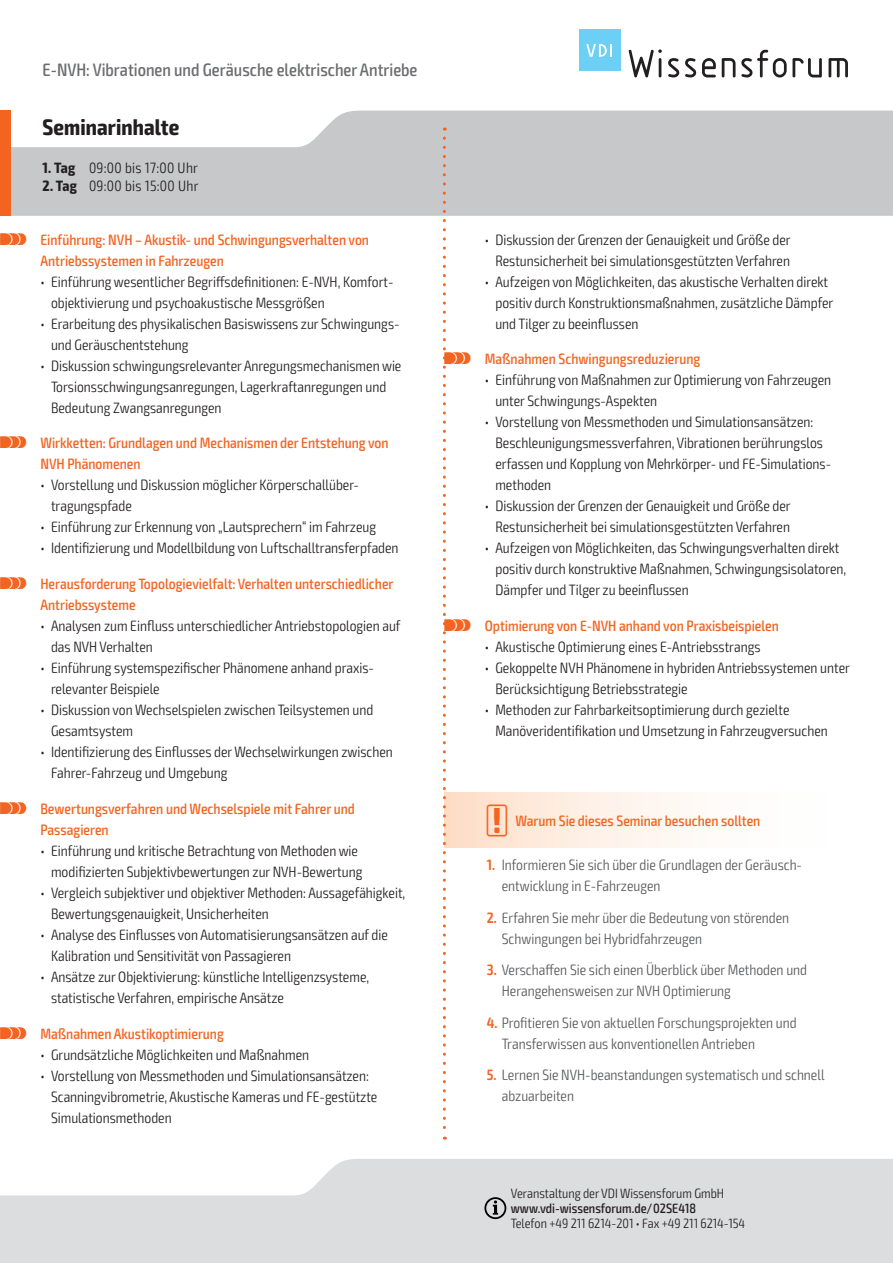
<style>
.page{position:relative;width:893px;height:1263px;background:#fff}
.page>*{position:absolute;margin:0;border:0;box-sizing:border-box;transform-origin:0 0}
.t1{font:700 condensed 22.5px "Exo 2";letter-spacing:.005em;color:#231f20}
.t2{font:500 condensed 18px "Exo 2";color:#6c6d70}
.t3{font:300 condensed 15px/21px "Exo 2";color:#231f20}
.t4{font:500 condensed 15px/21px "Exo 2";color:#f36421}
.t5{font:300 condensed 15px/21px "Exo 2";color:#57585a}
.t6{font:300 condensed 15px "Exo 2";letter-spacing:.02em;color:#231f20}
.t7{font:300 condensed 13.5px "Exo 2";color:#231f20}
.t8{font:500 condensed 13.5px "Exo 2";color:#231f20}
.s1{font-weight:700}
.s2{font-family:"VDI Iconset S4 A Regular";font-weight:400;font-stretch:normal}
.s3{font-weight:600;color:#f36421}
</style>
<div class="page">
<svg style="left:0;top:1159px;width:893px;height:104px;background:#e0e1e3"></svg>
<svg style="left:11px;top:111px;width:882px;height:105px;background:#cdced0"></svg>
<div style="left:0;top:111px;width:11px;height:105px;background:#f36421"></div>
<svg style="left:484px;top:1197px;width:22px;height:22px"></svg>
<svg style="left:629px;top:49px;width:33px;height:28px"></svg>
<svg style="left:668px;top:58px;width:11px;height:19px"></svg>
<svg style="left:685px;top:58px;width:11px;height:19px"></svg>
<svg style="left:702px;top:58px;width:14px;height:19px"></svg>
<svg style="left:722px;top:58px;width:13px;height:19px"></svg>
<svg style="left:741px;top:50px;width:81px;height:27px"></svg>
<svg style="left:828px;top:58px;width:20px;height:19px"></svg>
<div style="left:579px;top:30px;width:41px;height:41px;background:#6bcff6"></div>
<svg style="left:586px;top:44px;width:26px;height:13px"></svg>
<div style="left:444px;top:792px;width:406px;height:55px;background:linear-gradient(to right,#fde2ce,#feffff)"></div>
<svg style="left:443px;top:138px;width:3px;height:1002px"></svg>
<p class="t2" style="left:43px;top:59px;width:377px">E-NVH: Vibrationen und Geräusche elektrischer Antriebe</p>
<h1 class="t1" style="left:43px;top:113px;width:138px">Seminarinhalte</h1>
<p class="t6" style="left:43px;top:159px;width:157px"><span class="s1">1. Tag</span> 09:00 bis 17:00 Uhr</p>
<p class="t6" style="left:43px;top:177px;width:158px"><span class="s1">2. Tag</span> 09:00 bis 15:00 Uhr</p>
<p class="t4" style="left:40px;top:229px;width:330px;text-indent:-40px"><span class="s2">S</span> Einführung: NVH – Akustik- und Schwingungsverhalten von<br>Antriebssystemen in Fahrzeugen</p>
<p class="t3" style="left:51px;top:271px;width:344px;text-indent:-11px">• Einführung wesentlicher Begriffsdefinitionen: E-NVH, Komfort&shy;objektivierung und psychoakustische Messgrößen</p>
<p class="t3" style="left:51px;top:313px;width:350px;text-indent:-11px">• Erarbeitung des physikalischen Basiswissens zur Schwingungs&shy;und Geräuschentstehung</p>
<p class="t3" style="left:51px;top:355px;width:352px;text-indent:-11px">• Diskussion schwingungsrelevanter Anregungsmechanismen wie<br>Torsionsschwingungsanregungen, Lagerkraftanregungen und<br>Bedeutung Zwangsanregungen</p>
<p class="t4" style="left:40px;top:433px;width:350px;text-indent:-40px"><span class="s2">S</span> Wirkketten: Grundlagen und Mechanismen der Entstehung von<br>NVH Phänomenen</p>
<p class="t3" style="left:51px;top:475px;width:309px;text-indent:-11px">• Vorstellung und Diskussion möglicher Körperschallüber&shy;tragungspfade</p>
<p class="t3" style="left:40px;top:517px;width:337px">• Einführung zur Erkennung von „Lautsprechern“ im Fahrzeug</p>
<p class="t3" style="left:40px;top:538px;width:360px">• Identifizierung und Modellbildung von Luftschalltransferpfaden</p>
<p class="t4" style="left:40px;top:574px;width:355px;text-indent:-40px"><span class="s2">S</span> Herausforderung Topologievielfalt: Verhalten unterschiedlicher<br>Antriebssysteme</p>
<p class="t3" style="left:51px;top:616px;width:351px;text-indent:-11px">• Analysen zum Einfluss unterschiedlicher Antriebstopologien auf das NVH Verhalten</p>
<p class="t3" style="left:51px;top:658px;width:324px;text-indent:-11px">• Einführung systemspezifischer Phänomene anhand praxis&shy;relevanter Beispiele</p>
<p class="t3" style="left:51px;top:700px;width:324px;text-indent:-11px">• Diskussion von Wechselspielen zwischen Teilsystemen und<br>Gesamtsystem</p>
<p class="t3" style="left:51px;top:742px;width:343px;text-indent:-11px">• Identifizierung des Einflusses der Wechselwirkungen zwischen<br>Fahrer-Fahrzeug und Umgebung</p>
<p class="t4" style="left:40px;top:799px;width:316px;text-indent:-40px"><span class="s2">S</span> Bewertungsverfahren und Wechselspiele mit Fahrer und<br>Passagieren</p>
<p class="t3" style="left:40px;top:841px;width:324px;text-align:right">• Einführung und kritische Betrachtung von Methoden wie modifizierten Subjektivbewertungen zur NVH-Bewertung</p>
<p class="t3" style="left:51px;top:883px;width:356px;text-indent:-11px">• Vergleich subjektiver und objektiver Methoden: Aussagefähigkeit,<br>Bewertungsgenauigkeit, Unsicherheiten</p>
<p class="t3" style="left:51px;top:925px;width:338px;text-indent:-11px">• Analyse des Einflusses von Automatisierungsansätzen auf die<br>Kalibration und Sensitivität von Passagieren</p>
<p class="t3" style="left:51px;top:967px;width:320px;text-indent:-11px">• Ansätze zur Objektivierung: künstliche Intelligenzsysteme, statistische Verfahren, empirische Ansätze</p>
<p class="t4" style="left:0;top:1024px;width:225px"><span class="s2">S</span> Maßnahmen Akustikoptimierung</p>
<p class="t3" style="left:40px;top:1045px;width:270px">• Grundsätzliche Möglichkeiten und Maßnahmen</p>
<p class="t3" style="left:51px;top:1066px;width:328px;text-indent:-11px">• Vorstellung von Messmethoden und Simulationsansätzen:<br>Scanningvibrometrie, Akustische Kameras und FE-gestützte<br>Simulationsmethoden</p>
<p class="t3" style="left:485px;top:229px;width:307px;text-align:right">• Diskussion der Grenzen der Genauigkeit und Größe der<br>Restunsicherheit bei simulationsgestützten Verfahren</p>
<p class="t3" style="left:495px;top:271px;width:340px;text-indent:-11px">• Aufzeigen von Möglichkeiten, das akustische Verhalten direkt positiv durch Konstruktionsmaßnahmen, zusätzliche Dämpfer und Tilger zu beeinflussen</p>
<p class="t4" style="left:444px;top:349px;width:258px"><span class="s2">S</span> Maßnahmen Schwingungsreduzierung</p>
<p class="t3" style="left:495px;top:370px;width:337px;text-indent:-11px">• Einführung von Maßnahmen zur Optimierung von Fahrzeugen unter Schwingungs-Aspekten</p>
<p class="t3" style="left:495px;top:412px;width:337px;text-indent:-11px">• Vorstellung von Messmethoden und Simulationsansätzen:<br>Beschleunigungsmessverfahren, Vibrationen berührungslos erfassen und Kopplung von Mehrkörper- und FE-Simulations&shy;methoden</p>
<p class="t3" style="left:485px;top:496px;width:307px;text-align:right">• Diskussion der Grenzen der Genauigkeit und Größe der<br>Restunsicherheit bei simulationsgestützten Verfahren</p>
<p class="t3" style="left:495px;top:538px;width:352px;text-indent:-11px">• Aufzeigen von Möglichkeiten, das Schwingungsverhalten direkt positiv durch konstruktive Maßnahmen, Schwingungsisolatoren,<br>Dämpfer und Tilger zu beeinflussen</p>
<p class="t4" style="left:444px;top:616px;width:336px"><span class="s2">S</span> Optimierung von E-NVH anhand von Praxisbeispielen</p>
<p class="t3" style="left:485px;top:637px;width:277px">• Akustische Optimierung eines E-Antriebsstrangs</p>
<p class="t3" style="left:495px;top:658px;width:356px;text-indent:-11px">• Gekoppelte NVH Phänomene in hybriden Antriebssystemen unter<br>Berücksichtigung Betriebsstrategie</p>
<p class="t3" style="left:495px;top:700px;width:334px;text-indent:-11px">• Methoden zur Fahrbarkeitsoptimierung durch gezielte<br>Manöveridentifikation und Umsetzung in Fahrzeugversuchen</p>
<p class="t4" style="left:487px;top:810px;width:275px"><span class="s2">!</span> Warum Sie dieses Seminar besuchen sollten</p>
<p class="t5" style="left:502px;top:855px;width:302px;text-indent:-15px"><span class="s3">1.</span> Informieren Sie sich über die Grundlagen der Geräusch&shy;entwicklung in E-Fahrzeugen</p>
<p class="t5" style="left:502px;top:907px;width:289px;text-indent:-15px"><span class="s3">2.</span> Erfahren Sie mehr über die Bedeutung von störenden<br>Schwingungen bei Hybridfahrzeugen</p>
<p class="t5" style="left:502px;top:960px;width:307px;text-indent:-15px"><span class="s3">3.</span> Verschaffen Sie sich einen Überblick über Methoden und<br>Herangehensweisen zur NVH Optimierung</p>
<p class="t5" style="left:502px;top:1012px;width:296px;text-indent:-15px"><span class="s3">4.</span> Profitieren Sie von aktuellen Forschungsprojekten und<br>Transferwissen aus konventionellen Antrieben</p>
<p class="t5" style="left:502px;top:1065px;width:324px;text-indent:-15px"><span class="s3">5.</span> Lernen Sie NVH-beanstandungen systematisch und schnell abzuarbeiten</p>
<p class="t7" style="left:511px;top:1185px;width:215px">Veranstaltung der VDI Wissensforum GmbH</p>
<p class="t8" style="left:511px;top:1200px;width:187px">www.vdi-wissensforum.de/02SE418</p>
<p class="t7" style="left:511px;top:1215px;width:236px">Telefon +49 211 6214-201 • Fax +49 211 6214-154</p>
</div>
